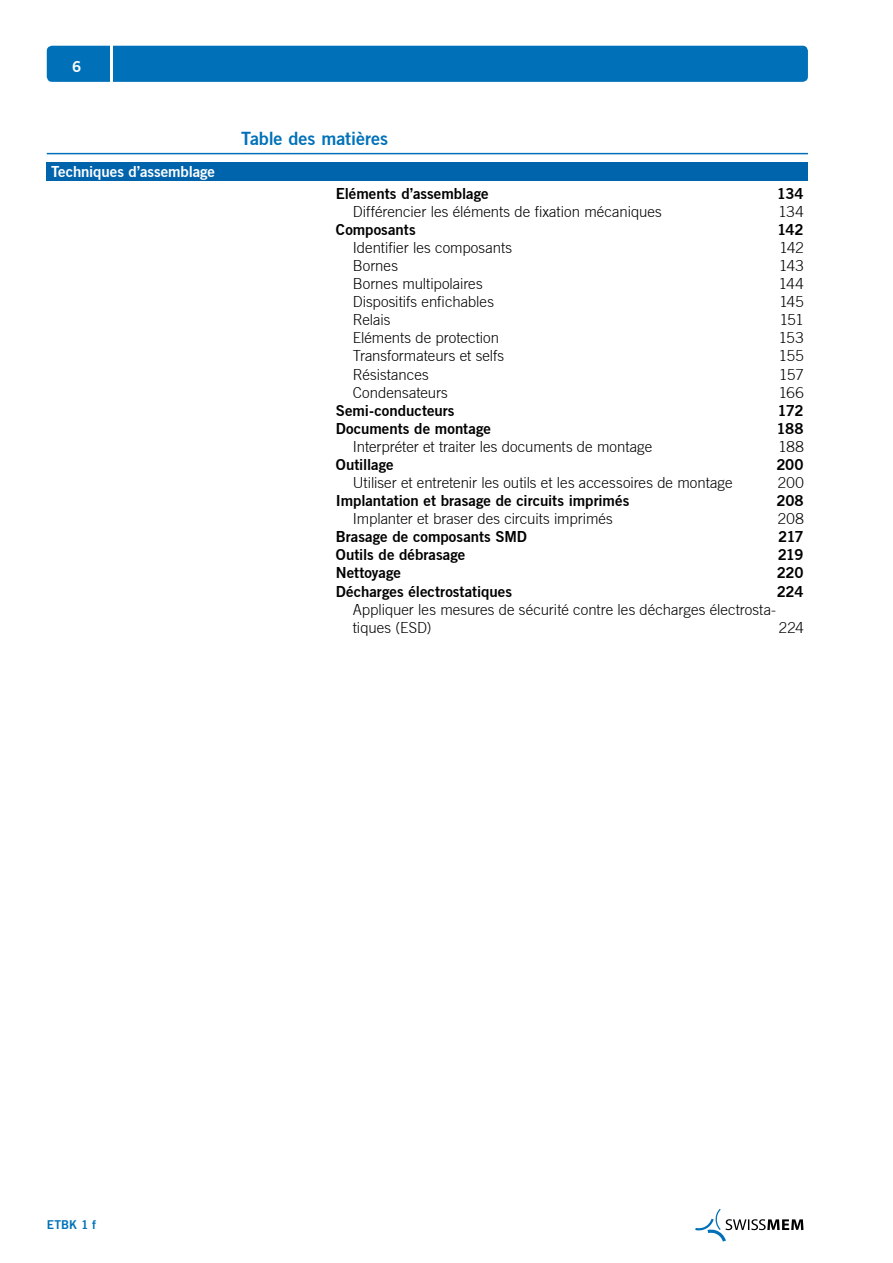
<style>
.page{position:relative;width:893px;height:1263px;background:#fff}
.page>*{position:absolute;margin:0;border:0;box-sizing:border-box;transform-origin:0 0}
.t1{font:18px "Trade Gothic Bold Two";letter-spacing:-.005em;color:#0071b9}
.t2{font:300 15px/18px "Trade Gothic";color:#000}
.t3{font:15px "Trade Gothic Bold Two";color:#000}
.t4{font:15px "Trade Gothic Bold Two";letter-spacing:-.01em;color:#fff}
.t5{font:12px "Trade Gothic Bold Two";color:#0071b9}
</style>
<div class="page">
<div style="left:47px;top:46px;width:761px;height:36px;background:#0071b9;border-radius:5px"></div>
<hr style="left:47px;top:153px;width:761px;height:1px;background:#0071b9">
<hr style="left:111px;top:36px;width:2px;height:54px;background:#fff">
<svg style="left:695px;top:1209px;width:108px;height:32px"></svg>
<div style="left:47px;top:163px;width:761px;height:18px;background:#0064ad"></div>
<p class="t4" style="left:72px;top:58px;width:11px">6</p>
<p class="t4" style="left:51px;top:163px;width:166px">Techniques d’assemblage</p>
<p class="t1" style="left:241px;top:127px;width:148px">Table des matières</p>
<p class="t3" style="left:336px;top:184px;width:154px">Eléments d’assemblage</p>
<p class="t3" style="left:777px;top:184px;width:29px">134</p>
<p class="t2" style="left:353px;top:202px;width:311px">Différencier les éléments de fixation mécaniques</p>
<p class="t2" style="left:778px;top:202px;width:27px">134</p>
<p class="t3" style="left:336px;top:220px;width:81px">Composants</p>
<p class="t3" style="left:777px;top:220px;width:28px">142</p>
<p class="t2" style="left:353px;top:238px;width:161px">Identifier les composants</p>
<p class="t2" style="left:779px;top:238px;width:26px">142</p>
<p class="t2" style="left:353px;top:257px;width:47px">Bornes</p>
<p class="t2" style="left:779px;top:257px;width:26px">143</p>
<p class="t2" style="left:353px;top:275px;width:131px">Bornes multipolaires</p>
<p class="t2" style="left:779px;top:275px;width:26px">144</p>
<p class="t2" style="left:353px;top:293px;width:143px">Dispositifs enfichables</p>
<p class="t2" style="left:779px;top:293px;width:26px">145</p>
<p class="t2" style="left:353px;top:311px;width:39px">Relais</p>
<p class="t2" style="left:780px;top:311px;width:25px">151</p>
<p class="t2" style="left:353px;top:329px;width:148px">Eléments de protection</p>
<p class="t2" style="left:779px;top:329px;width:26px">153</p>
<p class="t2" style="left:353px;top:347px;width:153px">Transformateurs et selfs</p>
<p class="t2" style="left:779px;top:347px;width:26px">155</p>
<p class="t2" style="left:353px;top:365px;width:78px">Résistances</p>
<p class="t2" style="left:779px;top:365px;width:26px">157</p>
<p class="t2" style="left:353px;top:383px;width:97px">Condensateurs</p>
<p class="t2" style="left:779px;top:383px;width:26px">166</p>
<p class="t3" style="left:336px;top:401px;width:120px">Semi-conducteurs</p>
<p class="t3" style="left:778px;top:401px;width:28px">172</p>
<p class="t3" style="left:336px;top:419px;width:157px">Documents de montage</p>
<p class="t3" style="left:777px;top:419px;width:29px">188</p>
<p class="t2" style="left:353px;top:437px;width:301px">Interpréter et traiter les documents de montage</p>
<p class="t2" style="left:778px;top:437px;width:27px">188</p>
<p class="t3" style="left:336px;top:455px;width:59px">Outillage</p>
<p class="t3" style="left:776px;top:455px;width:29px">200</p>
<p class="t2" style="left:353px;top:473px;width:381px">Utiliser et entretenir les outils et les accessoires de montage</p>
<p class="t2" style="left:778px;top:473px;width:27px">200</p>
<p class="t3" style="left:336px;top:491px;width:295px">Implantation et brasage de circuits imprimés</p>
<p class="t3" style="left:776px;top:491px;width:29px">208</p>
<p class="t2" style="left:353px;top:510px;width:262px">Implanter et braser des circuits imprimés</p>
<p class="t2" style="left:778px;top:510px;width:27px">208</p>
<p class="t3" style="left:336px;top:528px;width:193px">Brasage de composants SMD</p>
<p class="t3" style="left:778px;top:528px;width:27px">217</p>
<p class="t3" style="left:336px;top:546px;width:131px">Outils de débrasage</p>
<p class="t3" style="left:778px;top:546px;width:28px">219</p>
<p class="t3" style="left:336px;top:564px;width:67px">Nettoyage</p>
<p class="t3" style="left:777px;top:564px;width:28px">220</p>
<p class="t3" style="left:336px;top:582px;width:178px">Décharges électrostatiques</p>
<p class="t3" style="left:777px;top:582px;width:28px">224</p>
<p class="t2" style="left:353px;top:600px;width:425px">Appliquer les mesures de sécurité contre les décharges électrosta&shy;tiques (ESD)</p>
<p class="t2" style="left:779px;top:618px;width:26px">224</p>
<p class="t5" style="left:47px;top:1217px;width:51px">ETBK 1 f</p>
</div>
